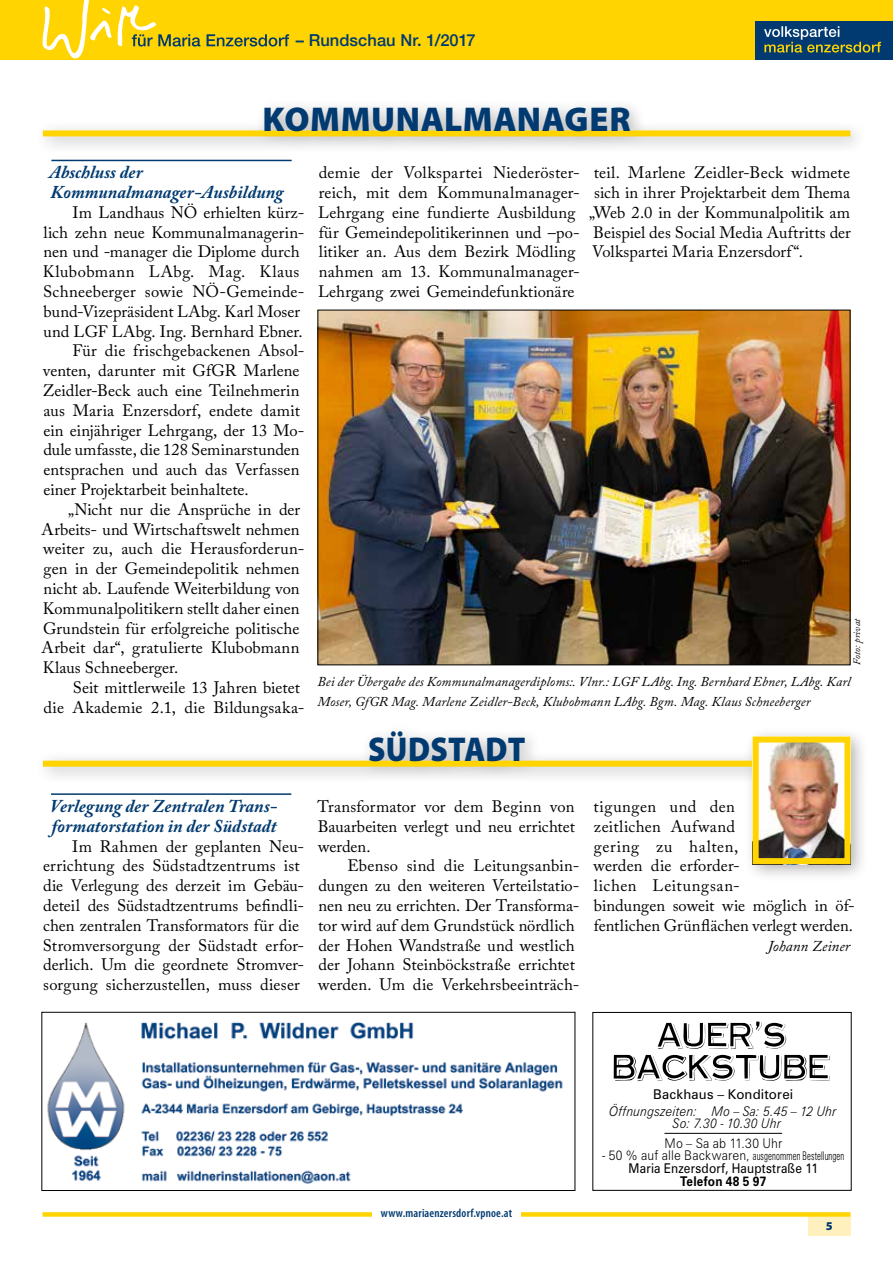
<style>
.page{position:relative;width:893px;height:1263px;background:#fff}
.page>*{position:absolute;margin:0;border:0;box-sizing:border-box;transform-origin:0 0}
.t1{font:900 34.5px "Myriad Pro";letter-spacing:.01em;color:#003a70}
.t2{font:900 34.5px "Myriad Pro";letter-spacing:.01em;color:#003a70;scale:.9 1}
.t3{font:italic 700 18px/19.8px "Adobe Caslon Pro";color:#003a70}
.t4{font:16.5px/19.8px "Adobe Caslon Pro";letter-spacing:.005em;color:#000}
.t5{font:16.5px "Adobe Caslon Pro";letter-spacing:.035em;color:#000}
.t6{font:500 16.5px "Helvetica Neue";letter-spacing:.005em;color:#003a70}
.t7{font:italic 15px "Adobe Caslon Pro";letter-spacing:.005em;color:#000}
.t8{font:italic 13.5px/19.6px "Adobe Caslon Pro";letter-spacing:.01em;color:#000}
.t9{font:italic 300 13.5px/12.8px "Zurich BT";letter-spacing:.015em;color:#000;scale:.9 1}
.t10{font:13.5px "Zurich BT";letter-spacing:.015em;color:#000;scale:.9 1}
.t11{font:13.5px "Zurich BT";letter-spacing:.015em;color:#000}
.t12{font:300 13.5px "Zurich BT";letter-spacing:.015em;color:#000;scale:.9 1}
.t13{font:700 13.5px "Zurich BT";letter-spacing:.015em;color:#000;scale:.9 1}
.t14{font:300 condensed 12px "Zurich BT";letter-spacing:.015em;color:#000;scale:.73 1}
.t15{font:600 condensed 12px "Myriad Pro";letter-spacing:.015em;color:#003a70}
.t16{font:900 12px "Myriad Pro";color:#003a70}
.t17{font:italic 9.75px "Adobe Caslon Pro";color:#000}
.s1{font-stretch:normal;font-size:13.5px}
</style>
<div class="page">
<div style="left:0;top:0;width:893px;height:59px;background:#ffd400"></div>
<div style="left:755px;top:21px;width:138px;height:38px;background:#003a70"></div>
<svg style="left:764px;top:26px;width:117px;height:27px"></svg>
<hr style="left:0;top:21px;width:1px;height:38px;background:#003a70">
<svg style="left:41px;top:0;width:248px;height:60px"></svg>
<div style="left:808px;top:1214px;width:42px;height:21px;background:#fff0bd"></div>
<div style="left:43px;top:1212px;width:807px;height:5px;background:#ffd400"></div>
<div style="left:372px;top:1203px;width:149px;height:20px;background:#fff"></div>
<div style="left:34px;top:98px;width:834px;height:57px;background:#000;opacity:.3"></div>
<div style="left:43px;top:130px;width:807px;height:6px;background:#ffd400"></div>
<hr style="left:51px;top:160px;width:241px;height:1px;background:#003a70">
<img style="left:320px;top:312px;width:528px;height:351px">
<img style="left:47px;top:1022px;width:516px;height:162px">
<div style="left:42px;top:1012px;width:533px;height:179px;border:1px solid #000"></div>
<div style="left:34px;top:722px;width:835px;height:160px;background:#000;opacity:.3"></div>
<div style="left:43px;top:761px;width:808px;height:6px;background:#ffd400"></div>
<img style="left:760px;top:743px;width:83px;height:114px">
<div style="left:753px;top:736px;width:97px;height:128px;border:6px solid #ffd400"></div>
<div style="left:592px;top:1012px;width:259px;height:179px;border:1px solid #000"></div>
<hr style="left:664px;top:1133px;width:118px;height:1px;background:#000">
<svg style="left:614px;top:1055px;width:216px;height:26px"></svg>
<svg style="left:657px;top:1021px;width:129px;height:28px"></svg>
<p class="t6" style="left:296px;top:27px;width:181px">– Rundschau Nr. 1/2017</p>
<h1 class="t1" style="left:263px;top:96px;width:370px">KOMMUNALMANAGER</h1>
<p class="t3" style="left:49px;top:162px;width:236px">Abschluss der<br>Kommunalmanager-Ausbildung</p>
<p class="t4" style="left:73px;top:202px;width:233px">Im Landhaus NÖ erhielten kürz-</p>
<p class="t4" style="left:43px;top:222px;width:263px">lich zehn neue Kommunalmanagerin-</p>
<p class="t4" style="left:43px;top:242px;width:258px">nen und -manager die Diplome durch</p>
<p class="t5" style="left:43px;top:262px;width:258px">Klubobmann LAbg. Mag. Klaus</p>
<p class="t4" style="left:43px;top:281px;width:263px">Schneeberger sowie NÖ-Gemeinde-</p>
<p class="t4" style="left:44px;top:301px;width:258px">bund-Vizepräsident LAbg. Karl Moser</p>
<p class="t4" style="left:44px;top:321px;width:261px">und LGF LAbg. Ing. Bernhard Ebner.</p>
<p class="t4" style="left:72px;top:341px;width:234px">Für die frischgebackenen Absol-</p>
<p class="t4" style="left:43px;top:361px;width:258px">venten, darunter mit GfGR Marlene</p>
<p class="t4" style="left:43px;top:380px;width:258px">Zeidler-Beck auch eine Teilnehmerin</p>
<p class="t4" style="left:44px;top:400px;width:258px">aus Maria Enzersdorf, endete damit</p>
<p class="t4" style="left:43px;top:420px;width:263px">ein einjähriger Lehrgang, der 13 Mo-</p>
<p class="t4" style="left:43px;top:440px;width:258px">dule umfasste, die 128 Seminarstunden</p>
<p class="t4" style="left:43px;top:460px;width:258px">entsprachen und auch das Verfassen</p>
<p class="t4" style="left:43px;top:479px;width:207px">einer Projektarbeit beinhaltete.</p>
<p class="t4" style="left:68px;top:499px;width:233px">„Nicht nur die Ansprüche in der</p>
<p class="t4" style="left:42px;top:519px;width:259px">Arbeits- und Wirtschaftswelt nehmen</p>
<p class="t4" style="left:43px;top:539px;width:263px">weiter zu, auch die Herausforderun-</p>
<p class="t4" style="left:44px;top:559px;width:257px">gen in der Gemeindepolitik nehmen</p>
<p class="t4" style="left:43px;top:578px;width:258px">nicht ab. Laufende Weiterbildung von</p>
<p class="t4" style="left:43px;top:598px;width:258px">Kommunalpolitikern stellt daher einen</p>
<p class="t4" style="left:43px;top:618px;width:258px">Grundstein für erfolgreiche politische</p>
<p class="t4" style="left:42px;top:638px;width:259px">Arbeit dar“, gratulierte Klubobmann</p>
<p class="t4" style="left:43px;top:658px;width:137px">Klaus Schneeberger.</p>
<p class="t4" style="left:73px;top:677px;width:229px">Seit mittlerweile 13 Jahren bietet</p>
<p class="t4" style="left:43px;top:697px;width:263px">die Akademie 2.1, die Bildungsaka-</p>
<p class="t4" style="left:318px;top:163px;width:263px">demie der Volkspartei Niederöster&shy;reich, mit dem Kommunalmanager-Lehrgang eine fundierte Ausbildung für Gemeindepolitikerinnen und –po&shy;litiker an. Aus dem Bezirk Mödling nahmen am 13. Kommunalmanager-Lehrgang zwei Gemeindefunktionäre</p>
<p class="t4" style="left:594px;top:163px;width:258px">teil. Marlene Zeidler-Beck widmete</p>
<p class="t4" style="left:594px;top:182px;width:258px">sich in ihrer Projektarbeit dem Thema</p>
<p class="t4" style="left:589px;top:202px;width:263px">„Web 2.0 in der Kommunalpolitik am</p>
<p class="t4" style="left:593px;top:222px;width:259px">Beispiel des Social Media Auftritts der</p>
<p class="t4" style="left:592px;top:242px;width:212px">Volkspartei Maria Enzersdorf“.</p>
<p class="t17" style="left:851px;top:665px;width:48px;rotate:-90deg">Foto: privat</p>
<p class="t8" style="left:317px;top:672px;width:534px">Bei der Übergabe des Kommunalmanagerdiploms:. Vlnr.: LGF LAbg. Ing. Bernhard Ebner, LAbg. Karl<br>Moser, GfGR Mag. Marlene Zeidler-Beck, Klubobmann LAbg. Bgm. Mag. Klaus Schneeberger</p>
<h1 class="t2" style="left:368px;top:726px;width:177px">SÜDSTADT</h1>
<p class="t3" style="left:50px;top:796px;width:228px">Verlegung der Zentralen Trans&shy;formatorstation in der Südstadt</p>
<p class="t4" style="left:43px;top:836px;width:263px;text-indent:29px">Im Rahmen der geplanten Neu&shy;errichtung des Südstadtzentrums ist die Verlegung des derzeit im Gebäu&shy;deteil des Südstadtzentrums befindli&shy;chen zentralen Transformators für die Stromversorgung der Südstadt erfor&shy;derlich. Um die geordnete Stromver&shy;sorgung sicherzustellen, muss dieser</p>
<p class="t4" style="left:317px;top:796px;width:259px;text-align:justify">Transformator vor dem Beginn von Bauarbeiten verlegt und neu errichtet werden.</p>
<p class="t4" style="left:318px;top:856px;width:263px;text-indent:29px">Ebenso sind die Leitungsanbin&shy;dungen zu den weiteren Verteilstatio&shy;nen neu zu errichten. Der Transforma&shy;tor wird auf dem Grundstück nördlich der Hohen Wandstraße und westlich der Johann Steinböckstraße errichtet werden. Um die Verkehrsbeeinträch-</p>
<p class="t4" style="left:593px;top:796px;width:263px">tigungen und den<br>zeitlichen Aufwand<br>gering zu halten,<br>werden die erforder-<br>lichen Leitungsan-<br>bindungen soweit wie möglich in öf&shy;fentlichen Grünflächen verlegt werden.</p>
<p class="t7" style="left:768px;top:936px;width:84px">Johann Zeiner</p>
<p class="t15" style="left:381px;top:1206px;width:133px">www.mariaenzersdorf.vpnoe.at</p>
<p class="t11" style="left:653px;top:1085px;width:142px">Backhaus – Konditorei</p>
<p class="t9" style="left:673px;top:1104px;width:183px;text-indent:-64px">Öffnungszeiten: Mo – Sa: 5.45 – 12 Uhr<br>So: 7.30 - 10.30 Uhr</p>
<p class="t12" style="left:664px;top:1134px;width:132px">Mo – Sa ab 11.30 Uhr</p>
<p class="t14" style="left:602px;top:1149px;width:333px"><span class="s1">- 50 % auf alle Backwaren,</span> ausgenommen Bestellungen</p>
<p class="t10" style="left:629px;top:1160px;width:212px">Maria Enzersdorf, Hauptstraße 11</p>
<p class="t13" style="left:680px;top:1173px;width:97px">Telefon 48 5 97</p>
<p class="t16" style="left:826px;top:1218px;width:8px">5</p>
</div>
